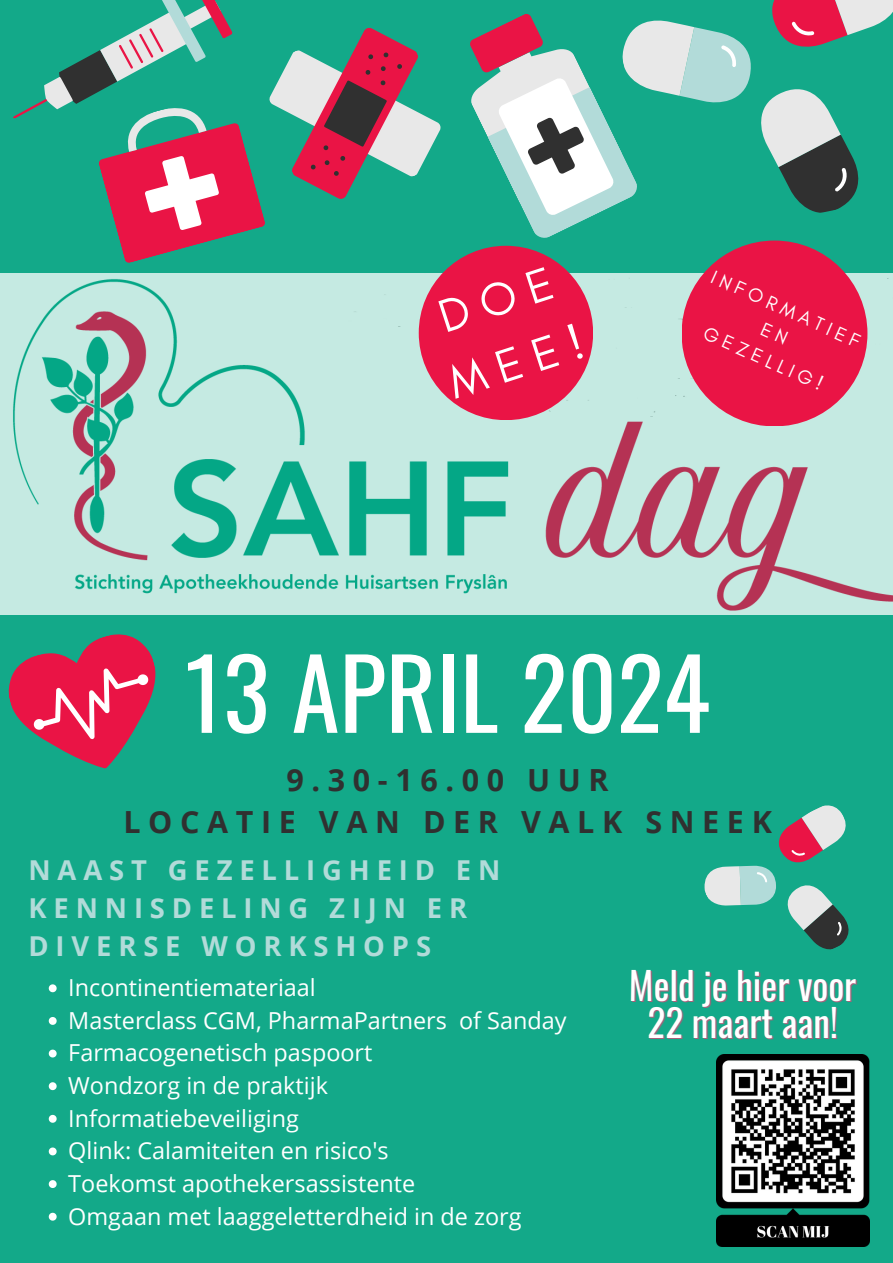
<style>
.page{position:relative;width:893px;height:1263px;background:#13a989}
.page>*{position:absolute;margin:0;border:0;box-sizing:border-box;transform-origin:0 0}
.t1{font:96.75px "Oswald";color:#fff}
.t2{font:47.25px/65.8px "Glacial Indifference";color:#fff}
.t3{font:37.5px "Oswald";color:#fff}
.t4{font:700 30.45px/42.2px "Open Sans";letter-spacing:.25em;color:#303030;text-align:center}
.t5{font:700 27.38px/38.2px "Open Sans";letter-spacing:.25em;color:#b2dbd9}
.t6{font:23.4px "Open Sans";color:#fff}
.t7{font:19.5px/27px "Glacial Indifference";color:#fff;text-align:center}
</style>
<div class="page">
<svg style="left:13px;top:0;width:880px;height:264px"></svg>
<svg style="left:8px;top:634px;width:148px;height:135px"></svg>
<img style="left:716px;top:1055px;width:153px;height:191px">
<svg style="left:704px;top:805px;width:145px;height:145px"></svg>
<img style="left:0;top:273px;width:893px;height:341px">
<div style="left:419px;top:246px;width:174px;height:174px;background:#ea1445;border-radius:50%"></div>
<svg style="left:49px;top:984px;width:8px;height:8px"></svg>
<svg style="left:49px;top:1017px;width:8px;height:8px"></svg>
<svg style="left:49px;top:1049px;width:8px;height:8px"></svg>
<svg style="left:49px;top:1082px;width:8px;height:8px"></svg>
<svg style="left:49px;top:1115px;width:8px;height:8px"></svg>
<svg style="left:49px;top:1147px;width:8px;height:8px"></svg>
<svg style="left:49px;top:1180px;width:8px;height:8px"></svg>
<svg style="left:49px;top:1213px;width:8px;height:7px"></svg>
<div style="left:681px;top:241px;width:186px;height:185px;background:#ea1445;border-radius:50%"></div>
<p class="t2" style="left:419px;top:289px;width:140px;rotate:-18deg">DOE<br>MEE!</p>
<p class="t7" style="left:717px;top:264px;width:163px;rotate:24deg">INFORMATIEF<br>EN<br>GEZELLIG!</p>
<p class="t1" style="left:185px;top:617px;width:526px">13 APRIL 2024</p>
<p class="t4" style="left:123px;top:758px;width:650px">9.30-16.00 UUR<br>LOCATIE VAN DER VALK SNEEK</p>
<h2 class="t5" style="left:29px;top:850px;width:473px">NAAST GEZELLIGHEID EN<br>KENNISDELING ZIJN ER<br>DIVERSE WORKSHOPS</h2>
<p class="t6" style="left:68px;top:971px;width:249px">Incontinentiemateriaal</p>
<p class="t6" style="left:68px;top:1004px;width:500px">Masterclass CGM, PharmaPartners of Sanday</p>
<p class="t6" style="left:68px;top:1036px;width:306px">Farmacogenetisch paspoort</p>
<h1 class="t6" style="left:68px;top:1069px;width:261px">Wondzorg in de praktijk</h1>
<h4 class="t6" style="left:68px;top:1102px;width:232px">Informatiebeveiliging</h4>
<p class="t6" style="left:68px;top:1134px;width:322px">Qlink: Calamiteiten en risico's</p>
<h5 class="t6" style="left:68px;top:1167px;width:348px">Toekomst apothekersassistente</h5>
<h3 class="t6" style="left:68px;top:1199px;width:455px">Omgaan met laaggeletterdheid in de zorg</h3>
<p class="t3" style="left:629px;top:956px;width:229px">Meld je hier voor</p>
<p class="t3" style="left:647px;top:993px;width:192px">22 maart aan!</p>
</div>
